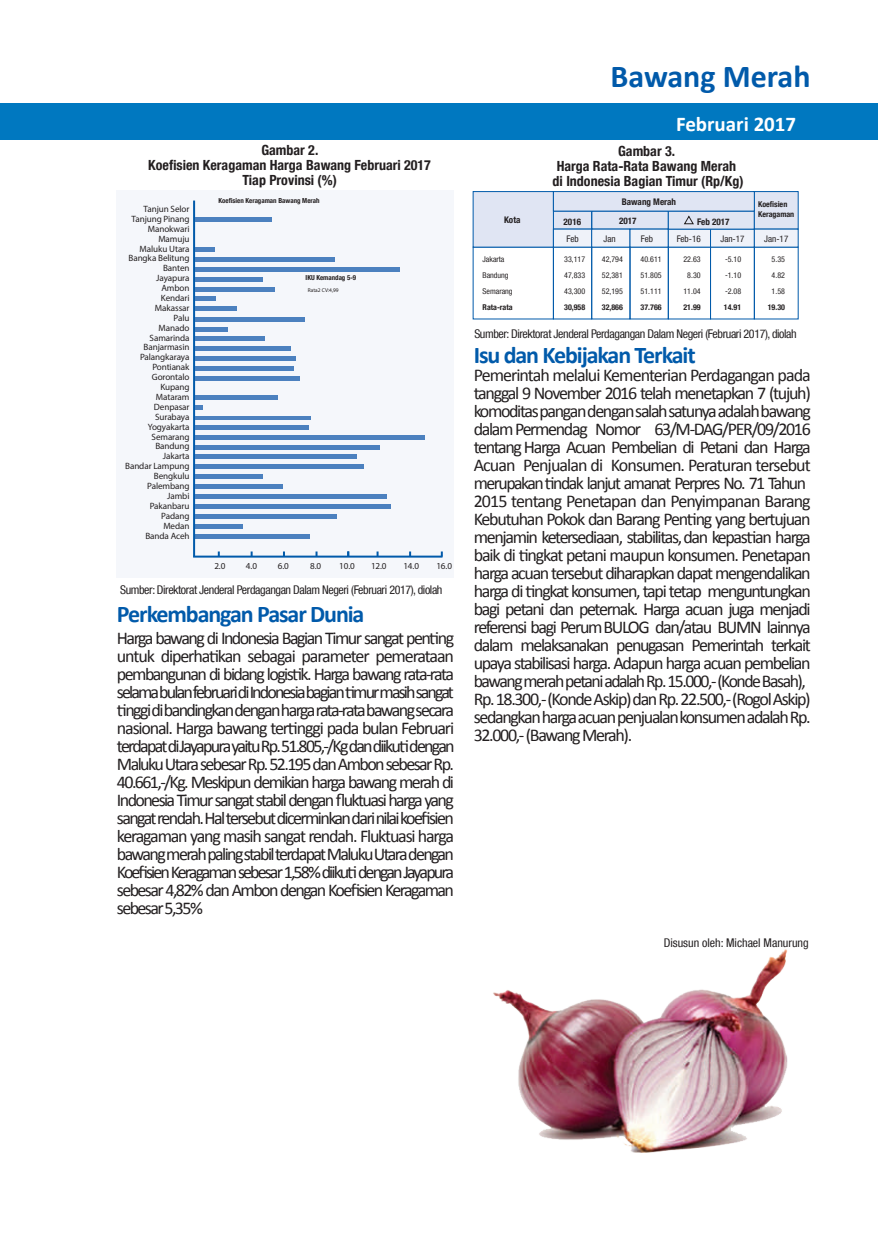
<style>
.page{position:relative;width:878px;height:1248px;background:#fff}
.page>*{position:absolute;margin:0;border:0;box-sizing:border-box;transform-origin:0 0}
.t1{font:700 32px "Calibri";color:#015aaa}
.t2{font:700 24px "Calibri";letter-spacing:-.045em;color:#015aaa}
.t3{font:700 21px "Calibri";color:#fff}
.t4{font:18px/18px "Calibri";letter-spacing:-.075em;color:#231f20}
.t5{font:700 condensed 14px/15px "Helvetica Neue LT Com";color:#231f20;text-align:center}
.t6{font:condensed 12px "Helvetica Neue LT Com";letter-spacing:-.035em;color:#231f20}
.t7{font:condensed 12px "Helvetica Neue LT Com";color:#231f20}
.t8{font:9.2px/9.8px "Myriad Pro";letter-spacing:-.01em;color:#231f20;text-align:right}
.t9{font:700 condensed 9px "Helvetica Neue LT Com";color:#231f20}
.t10{font:condensed 9px "Helvetica Neue LT Com";color:#231f20}
.t11{font:condensed 8px/16px "Helvetica Neue LT Com";color:#231f20;text-align:justify}
.t12{font:700 condensed 8px/9.8px "Helvetica Neue LT Com";color:#231f20}
.t13{font:700 condensed 6.8px "Helvetica Neue LT Com";color:#231f20}
.t14{font:5.6px "Myriad Pro";color:#231f20}
</style>
<div class="page">
<img style="left:493px;top:949px;width:295px;height:204px">
<div style="left:0;top:104px;width:878px;height:36px;background:#0078c0"></div>
<div style="left:553px;top:211px;width:39px;height:18px;background:#e0e5f3;border:1px solid #015aaa"></div>
<div style="left:473px;top:247px;width:81px;height:72px;border:1px solid #015aaa"></div>
<div style="left:553px;top:247px;width:39px;height:72px;border:1px solid #015aaa"></div>
<div style="left:591px;top:247px;width:39px;height:72px;border:1px solid #015aaa"></div>
<div style="left:630px;top:247px;width:39px;height:72px;border:1px solid #015aaa"></div>
<div style="left:668px;top:247px;width:43px;height:72px;border:1px solid #015aaa"></div>
<div style="left:710px;top:247px;width:45px;height:72px;border:1px solid #015aaa"></div>
<div style="left:592px;top:211px;width:77px;height:18px;background:#e0e5f3;border:1px solid #015aaa"></div>
<div style="left:473px;top:191px;width:81px;height:56px;background:#e0e5f3;border:1px solid #015aaa"></div>
<div style="left:553px;top:229px;width:39px;height:18px;background:#eff2f9"></div>
<div style="left:591px;top:229px;width:39px;height:18px;background:#eff2f9"></div>
<div style="left:630px;top:229px;width:39px;height:18px;background:#eff2f9"></div>
<div style="left:668px;top:229px;width:43px;height:18px;background:#eff2f9;border:1px solid #015aaa"></div>
<div style="left:710px;top:229px;width:45px;height:18px;background:#eff2f9;border:1px solid #015aaa"></div>
<div style="left:668px;top:211px;width:87px;height:18px;background:#e0e5f3;border:1px solid #015aaa"></div>
<div style="left:754px;top:191px;width:45px;height:38px;background:#e0e5f3;border:1px solid #015aaa"></div>
<svg style="left:684px;top:215px;width:10px;height:10px"></svg>
<div style="left:754px;top:247px;width:45px;height:72px;border:1px solid #015aaa"></div>
<div style="left:754px;top:229px;width:45px;height:18px;background:#eff2f9"></div>
<div style="left:553px;top:191px;width:202px;height:20px;background:#e0e5f3;border:1px solid #015aaa"></div>
<div style="left:116px;top:190px;width:338px;height:388px;background:#eff2f9"></div>
<hr style="left:193px;top:556px;width:249px;height:2px;background:#015aaa">
<hr style="left:195px;top:525px;width:48px;height:4px;background:#4c81bf">
<hr style="left:195px;top:534px;width:115px;height:4px;background:#4c81bf">
<hr style="left:193px;top:201px;width:2px;height:356px;background:#015aaa">
<hr style="left:195px;top:218px;width:77px;height:4px;background:#4c81bf">
<hr style="left:195px;top:248px;width:20px;height:4px;background:#4c81bf">
<hr style="left:195px;top:258px;width:140px;height:4px;background:#4c81bf">
<hr style="left:195px;top:268px;width:205px;height:4px;background:#4c81bf">
<hr style="left:195px;top:277px;width:67px;height:4px;background:#4c81bf">
<div style="left:195px;top:287px;width:80px;height:5px;background:#4c81bf"></div>
<hr style="left:195px;top:297px;width:20px;height:4px;background:#4c81bf">
<hr style="left:195px;top:307px;width:41px;height:4px;background:#4c81bf">
<div style="left:195px;top:317px;width:110px;height:5px;background:#4c81bf"></div>
<hr style="left:195px;top:327px;width:33px;height:4px;background:#4c81bf">
<div style="left:195px;top:336px;width:70px;height:5px;background:#4c81bf"></div>
<div style="left:195px;top:346px;width:96px;height:5px;background:#4c81bf"></div>
<hr style="left:195px;top:356px;width:101px;height:4px;background:#4c81bf">
<hr style="left:195px;top:367px;width:99px;height:4px;background:#4c81bf">
<hr style="left:195px;top:376px;width:105px;height:4px;background:#4c81bf">
<hr style="left:195px;top:396px;width:83px;height:4px;background:#4c81bf">
<svg style="left:195px;top:406px;width:8px;height:4px"></svg>
<hr style="left:195px;top:416px;width:116px;height:4px;background:#4c81bf">
<hr style="left:195px;top:426px;width:114px;height:4px;background:#4c81bf">
<hr style="left:195px;top:436px;width:229px;height:4px;background:#4c81bf">
<div style="left:195px;top:445px;width:185px;height:5px;background:#4c81bf"></div>
<hr style="left:195px;top:455px;width:162px;height:4px;background:#4c81bf">
<hr style="left:195px;top:465px;width:168px;height:4px;background:#4c81bf">
<hr style="left:195px;top:475px;width:67px;height:4px;background:#4c81bf">
<hr style="left:195px;top:485px;width:87px;height:4px;background:#4c81bf">
<hr style="left:195px;top:495px;width:192px;height:4px;background:#4c81bf">
<hr style="left:195px;top:505px;width:196px;height:4px;background:#4c81bf">
<hr style="left:195px;top:515px;width:142px;height:4px;background:#4c81bf">
<p class="t5" style="left:148px;top:143px;width:284px">Gambar 2.<br>Koefisien Keragaman Harga Bawang Februari 2017<br>Tiap Provinsi (%)</p>
<p class="t8" style="left:125px;top:204px;width:66px">Tanjun Selor<br>Tanjung Pinang<br>Manokwari<br>Mamuju<br>Maluku Utara<br>Bangka Belitung<br>Banten<br>Jayapura<br>Ambon<br>Kendari<br>Makassar<br>Palu<br>Manado<br>Samarinda<br>Banjarmasin<br>Palangkaraya<br>Pontianak<br>Gorontalo<br>Kupang<br>Mataram<br>Denpasar<br>Surabaya<br>Yogyakarta<br>Semarang<br>Bandung<br>Jakarta<br>Bandar Lampung<br>Bengkulu<br>Palembang<br>Jambi<br>Pakanbaru<br>Padang<br>Medan<br>Banda Aceh</p>
<p class="t13" style="left:219px;top:196px;width:102px">Koefisien Keragaman Bawang Merah</p>
<p class="t13" style="left:306px;top:273px;width:52px">IKU Kemandag 5-9</p>
<p class="t14" style="left:308px;top:286px;width:32px">Rata2 CV:4,99</p>
<p class="t8" style="left:214px;top:561px;width:13px">2.0</p>
<p class="t8" style="left:246px;top:561px;width:13px">4.0</p>
<p class="t8" style="left:278px;top:561px;width:13px">6.0</p>
<p class="t8" style="left:310px;top:561px;width:13px">8.0</p>
<p class="t8" style="left:339px;top:561px;width:17px">10.0</p>
<p class="t8" style="left:371px;top:561px;width:17px">12.0</p>
<p class="t8" style="left:403px;top:561px;width:17px">14.0</p>
<p class="t8" style="left:436px;top:561px;width:17px">16.0</p>
<p class="t6" style="left:120px;top:582px;width:324px">Sumber: Direktorat Jenderal Perdagangan Dalam Negeri (Februari 2017), diolah</p>
<h2 class="t2" style="left:117px;top:598px;width:249px">Perkembangan Pasar Dunia</h2>
<p class="t4" style="left:117px;top:629px;width:339px;text-align:justify">Harga bawang di Indonesia Bagian Timur sangat penting untuk diperhatikan sebagai parameter pemerataan pembangunan di bidang logistik. Harga bawang rata-rata selama bulan februaridiIndonesia bagian timur masih sangat tinggidibandingkan dengan harga rata-rata bawang secara nasional. Harga bawang tertinggi pada bulan Februari terdapat diJayapura yaitu Rp.51.805,-/Kg dan diikuti dengan Maluku Utara sebesar Rp.52.195 dan Ambon sebesar Rp.<br>40.661,-/Kg. Meskipun demikian harga bawang merah di Indonesia Timur sangat stabil dengan fluktuasi harga yang sangat rendah.Haltersebut dicerminkan darinilaikoefisien keragaman yang masih sangat rendah. Fluktuasi harga bawang merah paling stabilterdapat Maluku Utara dengan Koefisien Keragaman sebesar 1,58% diikuti dengan Jayapura sebesar 4,82% dan Ambon dengan Koefisien Keragaman sebesar 5,35%</p>
<h1 class="t1" style="left:611px;top:56px;width:202px">Bawang Merah</h1>
<p class="t3" style="left:676px;top:110px;width:122px">Februari 2017</p>
<p class="t9" style="left:504px;top:214px;width:18px">Kota</p>
<p class="t11" style="left:483px;top:251px;width:32px;text-align:left">Jakarta<br>Bandung<br>Semarang</p>
<p class="t12" style="left:483px;top:302px;width:32px">Rata-rata</p>
<p class="t5" style="left:553px;top:144px;width:192px">Gambar 3.<br>Harga Rata-Rata Bawang Merah di Indonesia Bagian Timur (Rp/Kg)</p>
<p class="t9" style="left:564px;top:216px;width:19px">2016</p>
<p class="t9" style="left:622px;top:196px;width:56px">Bawang Merah</p>
<p class="t9" style="left:619px;top:215px;width:19px">2017</p>
<p class="t9" style="left:697px;top:216px;width:34px">Feb 2017</p>
<p class="t12" style="left:758px;top:200px;width:38px">Koefisien<br>Keragaman</p>
<p class="t10" style="left:567px;top:234px;width:14px">Feb</p>
<p class="t10" style="left:721px;top:234px;width:26px">Jan-17</p>
<p class="t10" style="left:604px;top:234px;width:14px">Jan</p>
<p class="t10" style="left:641px;top:234px;width:14px">Feb</p>
<p class="t10" style="left:764px;top:234px;width:26px">Jan-17</p>
<p class="t10" style="left:677px;top:234px;width:26px">Feb-16</p>
<p class="t11" style="left:564px;top:251px;width:23px">33,117<br>47,833<br>43,300</p>
<p class="t12" style="left:564px;top:302px;width:23px">30,958</p>
<p class="t11" style="left:602px;top:251px;width:23px">42,794<br>52,381<br>52,195</p>
<p class="t12" style="left:602px;top:302px;width:23px">32,866</p>
<p class="t11" style="left:641px;top:251px;width:23px">40.611<br>51.805<br>51.111</p>
<p class="t12" style="left:641px;top:302px;width:23px">37.766</p>
<p class="t11" style="left:683px;top:251px;width:19px;text-align:center">22.63<br>8.30<br>11.04</p>
<p class="t12" style="left:683px;top:302px;width:19px">21.99</p>
<p class="t11" style="left:725px;top:251px;width:18px">-5.10 -1.10 -2.08</p>
<p class="t12" style="left:724px;top:302px;width:19px">14.91</p>
<p class="t11" style="left:772px;top:251px;width:15px">5.35<br>4.82<br>1.58</p>
<p class="t12" style="left:768px;top:302px;width:19px">19.30</p>
<p class="t6" style="left:474px;top:326px;width:324px">Sumber: Direktorat Jenderal Perdagangan Dalam Negeri (Februari 2017), diolah</p>
<h2 class="t2" style="left:474px;top:340px;width:224px">Isu dan Kebijakan Terkait</h2>
<p class="t4" style="left:474px;top:366px;width:339px">Pemerintah melalui Kementerian Perdagangan pada tanggal 9 November 2016 telah menetapkan 7 (tujuh) komoditas pangan dengan salah satunya adalah bawang dalam Permendag Nomor 63/M-DAG/PER/09/2016 tentang Harga Acuan Pembelian di Petani dan Harga Acuan Penjualan di Konsumen. Peraturan tersebut merupakan tindak lanjut amanat Perpres No. 71 Tahun 2015 tentang Penetapan dan Penyimpanan Barang Kebutuhan Pokok dan Barang Penting yang bertujuan menjamin ketersediaan, stabilitas, dan kepastian harga baik di tingkat petani maupun konsumen. Penetapan harga acuan tersebut diharapkan dapat mengendalikan harga di tingkat konsumen, tapi tetap menguntungkan bagi petani dan peternak. Harga acuan juga menjadi referensi bagi Perum BULOG dan/atau BUMN lainnya dalam melaksanakan penugasan Pemerintah terkait upaya stabilisasi harga. Adapun harga acuan pembelian bawang merah petani adalah Rp. 15.000,- (Konde Basah), Rp. 18.300,- (Konde Askip) dan Rp. 22.500,- (Rogol Askip) sedangkan harga acuan penjualan konsumen adalah Rp.<br>32.000,- (Bawang Merah).</p>
<p class="t7" style="left:664px;top:935px;width:147px">Disusun oleh: Michael Manurung</p>
</div>
